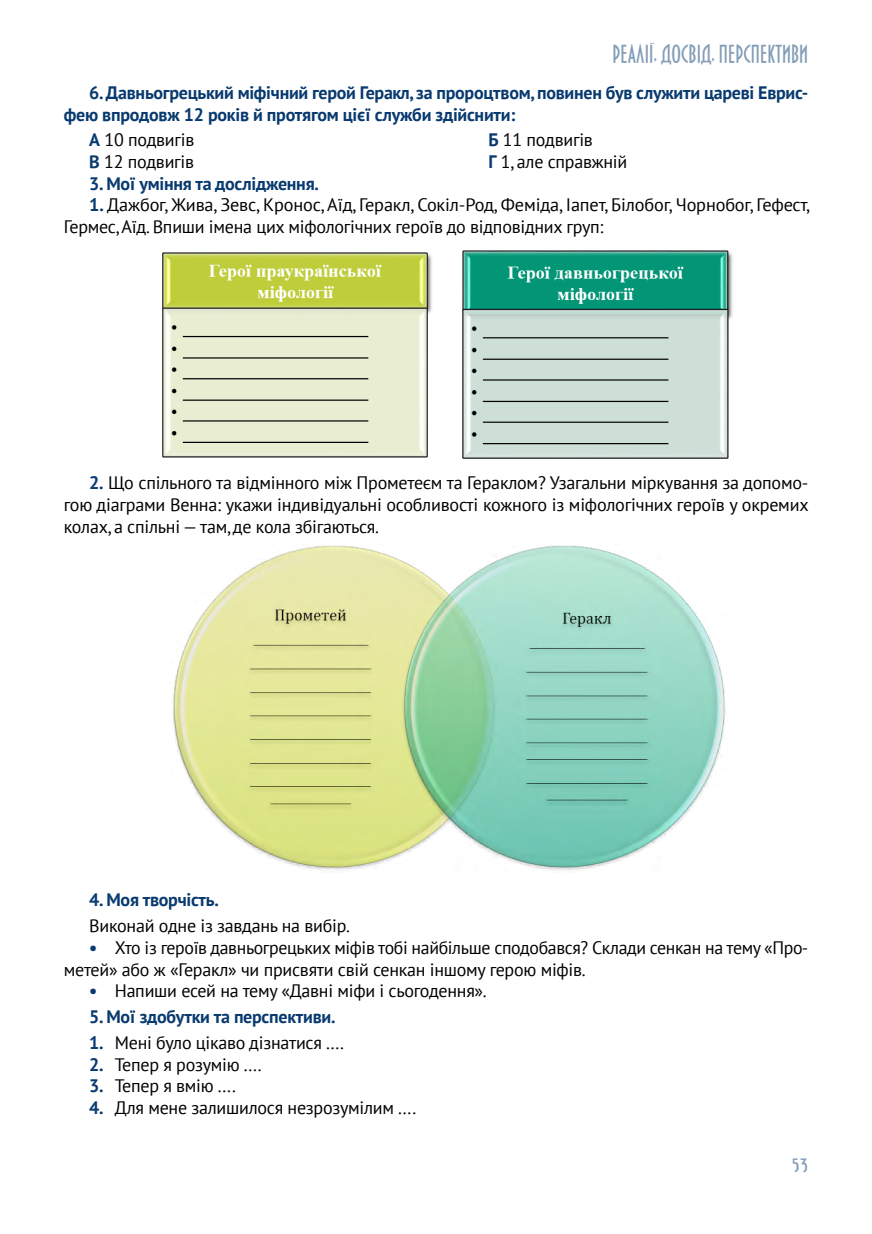
<style>
.page{position:relative;width:872px;height:1234px;background:#fff}
.page>*{position:absolute;margin:0;border:0;box-sizing:border-box;transform-origin:0 0}
.t1{font:18px/21.6px "PT Sans";letter-spacing:-.015em;color:#000}
.t2{font:700 18px/21.6px "PT Sans";letter-spacing:-.015em;color:#083a6f}
.t3{font:18px "Bankir Retro";color:#849db7}
.t4{font:16.5px "Bankir Retro";letter-spacing:.01em;color:#849db7}
.s1{font-weight:700;color:#083a6f}
</style>
<div class="page">
<img style="left:162px;top:250px;width:571px;height:209px">
<img style="left:172px;top:545px;width:554px;height:326px">
<p class="t4" style="left:612px;top:40px;width:197px">РЕАЛІЇ, ДОСВІД, ПЕРСПЕКТИВИ</p>
<p class="t2" style="left:64px;top:81px;width:746px;text-indent:26px">6. Давньогрецький міфічний герой Геракл, за пророцтвом, повинен був служити цареві Еврис&shy;фею впродовж 12 років й протягом цієї служби здійснити:</p>
<p class="t1" style="left:89px;top:129px;width:107px"><span class="s1">А</span> 10 подвигів</p>
<p class="t1" style="left:488px;top:129px;width:106px"><span class="s1">Б</span> 11 подвигів</p>
<p class="t1" style="left:89px;top:150px;width:106px"><span class="s1">В</span> 12 подвигів</p>
<p class="t1" style="left:488px;top:150px;width:140px"><span class="s1">Г</span> 1, але справжній</p>
<p class="t2" style="left:89px;top:172px;width:231px">3. Мої уміння та дослідження.</p>
<p class="t1" style="left:64px;top:194px;width:747px;text-indent:26px"><span class="s1">1.</span> Дажбог, Жива, Зевс, Кронос, Аїд, Геракл, Сокіл-Род, Феміда, Іапет, Білобог, Чорнобог, Гефест,<br>Гермес, Аїд. Впиши імена цих міфологічних героїв до відповідних груп:</p>
<p class="t1" style="left:64px;top:472px;width:746px;text-align:justify;text-indent:26px"><span class="s1">2.</span> Що спільного та відмінного між Прометеєм та Гераклом? Узагальни міркування за допомо&shy;гою діаграми Венна: укажи індивідуальні особливості кожного із міфологічних героїв у окремих колах, а спільні — там, де кола збігаються.</p>
<p class="t2" style="left:89px;top:888px;width:131px">4. Моя творчість.</p>
<p class="t1" style="left:89px;top:914px;width:262px">Виконай одне із завдань на вибір.</p>
<p class="t1" style="left:64px;top:936px;width:746px;text-indent:26px"><span class="s1">•</span> Хто із героїв давньогрецьких міфів тобі найбільше сподобався? Склади сенкан на тему «Про&shy;метей» або ж «Геракл» чи присвяти свій сенкан іншому герою міфів.</p>
<p class="t1" style="left:89px;top:979px;width:399px"><span class="s1">•</span> Напиши есей на тему «Давні міфи і сьогодення».</p>
<p class="t2" style="left:89px;top:1005px;width:248px">5. Мої здобутки та перспективи.</p>
<p class="t1" style="left:89px;top:1031px;width:256px"><span class="s1">1.</span> Мені було цікаво дізнатися ....</p>
<p class="t1" style="left:89px;top:1052px;width:174px"><span class="s1">2.</span> Тепер я розумію ....</p>
<p class="t1" style="left:89px;top:1074px;width:148px"><span class="s1">3.</span> Тепер я вмію ....</p>
<p class="t1" style="left:89px;top:1095px;width:328px"><span class="s1">4.</span> Для мене залишилося незрозумілим ....</p>
<p class="t3" style="left:791px;top:1149px;width:18px">53</p>
</div>
